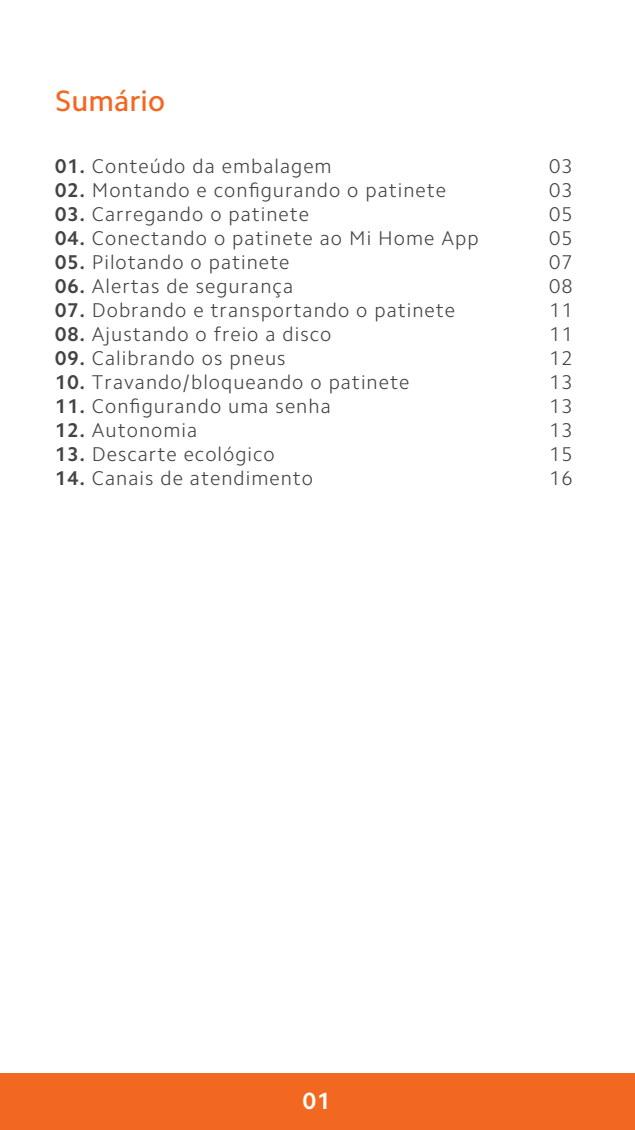
<style>
.page{position:relative;width:635px;height:1130px;background:#fff}
.page>*{position:absolute;margin:0;border:0;box-sizing:border-box;transform-origin:0 0}
.t1{font:500 29.6px "Camphor Pro";color:#f36821}
.t2{font:700 23.6px "Camphor Pro";color:#fff}
.t3{font:300 20px/24px "Camphor Pro";letter-spacing:.05em;color:#434445;text-align:justify}
.s1{font-weight:700}
</style>
<div class="page">
<div style="left:0;top:1073px;width:635px;height:56px;background:#f36821"></div>
<h1 class="t1" style="left:55px;top:83px;width:111px">Sumário</h1>
<p class="t3" style="left:55px;top:154px;width:278px"><span class="s1">01.</span> Conteúdo da embalagem</p>
<p class="t3" style="left:55px;top:178px;width:392px"><span class="s1">02.</span> Montando e configurando o patinete</p>
<p class="t3" style="left:55px;top:202px;width:255px"><span class="s1">03.</span> Carregando o patinete</p>
<p class="t3" style="left:55px;top:226px;width:425px"><span class="s1">04.</span> Conectando o patinete ao Mi Home App</p>
<p class="t3" style="left:55px;top:250px;width:236px"><span class="s1">05.</span> Pilotando o patinete</p>
<p class="t3" style="left:55px;top:274px;width:239px"><span class="s1">06.</span> Alertas de segurança</p>
<p class="t3" style="left:55px;top:298px;width:401px"><span class="s1">07.</span> Dobrando e transportando o patinete</p>
<p class="t3" style="left:55px;top:322px;width:278px"><span class="s1">08.</span> Ajustando o freio a disco</p>
<p class="t3" style="left:55px;top:346px;width:232px"><span class="s1">09.</span> Calibrando os pneus</p>
<p class="t3" style="left:55px;top:370px;width:356px"><span class="s1">10.</span> Travando/bloqueando o patinete</p>
<p class="t3" style="left:55px;top:394px;width:277px"><span class="s1">11.</span> Configurando uma senha</p>
<p class="t3" style="left:55px;top:418px;width:144px"><span class="s1">12.</span> Autonomia</p>
<p class="t3" style="left:55px;top:442px;width:221px"><span class="s1">13.</span> Descarte ecológico</p>
<p class="t3" style="left:55px;top:466px;width:259px"><span class="s1">14.</span> Canais de atendimento</p>
<p class="t3" style="left:549px;top:154px;width:25px">03<br>03<br>05<br>05<br>07<br>08<br>11<br>11<br>12<br>13<br>13<br>13<br>15<br>16</p>
<p class="t2" style="left:303px;top:1087px;width:29px">01</p>
</div>
